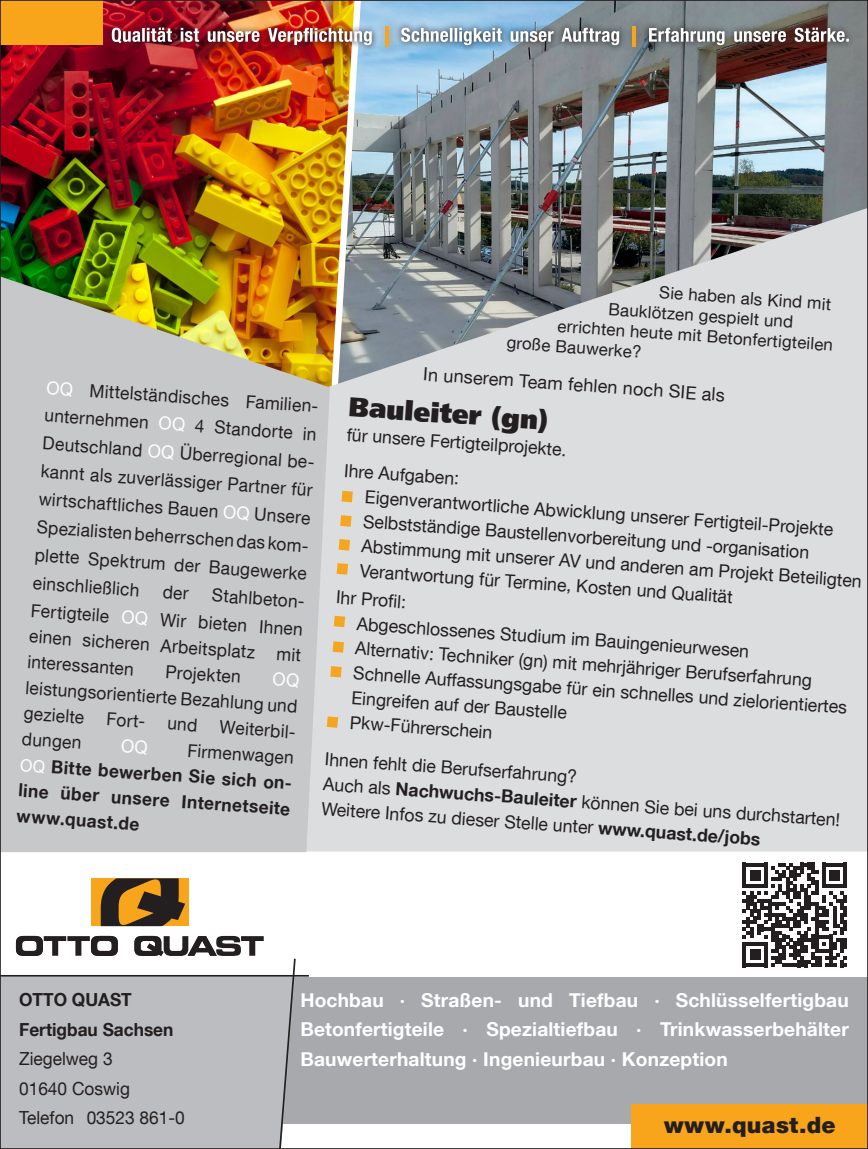
<style>
.page{position:relative;width:868px;height:1149px;background:#fff}
.page>*{position:absolute;margin:0;border:0;box-sizing:border-box;transform-origin:0 0}
.t1{font:900 27px "Frutiger LT Com";color:#231f20}
.t2{font:900 22.5px "Helvetica Neue LT Com";letter-spacing:.015em;color:#231f20}
.t3{font:700 19.12px/29.2px "Helvetica Neue LT Com";letter-spacing:.01em;color:#fff;text-align:justify}
.t4{font:18px/24.8px "Helvetica Neue LT Com";color:#231f20}
.t5{font:18px/27.9px "Helvetica Neue LT Com";color:#231f20;scale:.96 1}
.t6{font:700 18px/25.7px "Helvetica Neue LT Com";color:#231f20;text-align:justify;scale:.96 1}
.t7{font:16.88px "Helvetica Neue LT Com";color:#231f20}
.s1{color:#fff}
.s2{font-weight:700}
.s3{font-weight:400}
.s4{font-weight:400;font-size:16.88px;color:#fff}
</style>
<div class="page">
<img style="left:372px;top:2px;width:493px;height:206px">
<img style="left:2px;top:2px;width:110px;height:274px">
<div style="left:0;top:0;width:102px;height:45px;background:#f9a51b"></div>
<svg style="left:650px;top:21px;width:205px;height:31px"></svg>
<svg style="left:650px;top:28px;width:198px;height:17px"></svg>
<div style="left:623px;top:14px;width:27px;height:43px;background:#231f20;opacity:.6"></div>
<hr style="left:632px;top:26px;width:3px;height:20px;background:#f9a51b">
<svg style="left:403px;top:21px;width:222px;height:30px"></svg>
<svg style="left:403px;top:28px;width:216px;height:17px"></svg>
<div style="left:376px;top:14px;width:27px;height:43px;background:#231f20;opacity:.6"></div>
<hr style="left:385px;top:26px;width:3px;height:20px;background:#f9a51b">
<svg style="left:105px;top:21px;width:273px;height:31px"></svg>
<div style="left:279px;top:976px;width:588px;height:147px;background:#a8a9ad"></div>
<div style="left:2px;top:976px;width:276px;height:170px;background:#bcbdc0"></div>
<svg style="left:330px;top:208px;width:535px;height:643px;fill:#dcdddf"></svg>
<div style="left:2px;top:276px;width:328px;height:575px;background:#c7c8ca"></div>
<div style="left:631px;top:1103px;width:236px;height:45px;background:#f9a51b"></div>
<hr style="left:0;top:974px;width:309px;height:2px;background:#231f20">
<svg style="left:16px;top:935px;width:102px;height:20px"></svg>
<svg style="left:134px;top:935px;width:130px;height:20px"></svg>
<div style="left:91px;top:878px;width:97px;height:47px;background:#f9a51b"></div>
<svg style="left:101px;top:878px;width:84px;height:48px"></svg>
<svg style="left:278px;top:958px;width:18px;height:188px"></svg>
<svg style="left:742px;top:862px;width:105px;height:104px"></svg>
<img style="left:112px;top:0;width:260px;height:550px">
<svg style="left:332px;top:641px;width:12px;height:11px"></svg>
<svg style="left:334px;top:615px;width:11px;height:12px"></svg>
<svg style="left:336px;top:563px;width:12px;height:11px"></svg>
<svg style="left:330px;top:666px;width:11px;height:11px"></svg>
<svg style="left:327px;top:716px;width:11px;height:11px"></svg>
<svg style="left:163px;top:585px;width:26px;height:14px"></svg>
<svg style="left:121px;top:738px;width:27px;height:16px"></svg>
<p class="t7" style="left:660px;top:282px;width:174px;rotate:4deg">Sie haben als Kind mit</p>
<p class="t7" style="left:609px;top:298px;width:186px;rotate:4deg">Bauklötzen gespielt und</p>
<p class="t7" style="left:558px;top:315px;width:277px;rotate:4deg">errichten heute mit Betonfertigteilen</p>
<p class="t7" style="left:507px;top:332px;width:136px;rotate:4deg">große Bauwerke?</p>
<p class="t4" style="left:424px;top:361px;width:303px;rotate:4deg">In unserem Team fehlen noch SIE als</p>
<p class="t5" style="left:48px;top:373px;width:287px;rotate:4deg"><span class="s1">OQ</span> Mittelständisches Familien&shy;unternehmen <span class="s1">OQ</span> 4 Standorte in<br>Deutschland <span class="s1">OQ</span> Überregional be&shy;kannt als zuverlässiger Partner für wirtschaftliches Bauen <span class="s1">OQ</span> Unsere<br>Spezialisten beherrschen das kom&shy;plette Spektrum der Baugewerke einschließlich</p>
<p class="t1" style="left:350px;top:390px;width:201px;rotate:4deg">Bauleiter (gn)</p>
<p class="t4" style="left:348px;top:416px;width:222px;line-height:36px;rotate:4deg">für unsere Fertigteilprojekte.<br>Ihre Aufgaben:</p>
<p class="t4" style="left:366px;top:483px;width:503px;rotate:4deg">Eigenverantwortliche Abwicklung unserer Fertigteil-Projekte Selbstständige Baustellenvorbereitung und -organisation Abstimmung mit unserer AV und anderen am Projekt Beteiligten Verantwortung für Termine, Kosten und Qualität</p>
<p class="t5" style="left:34px;top:568px;width:287px;text-align:right;rotate:4deg">Stahlbeton-<br>Fertigteile <span class="s1">OQ</span> Wir bieten Ihnen</p>
<p class="t4" style="left:359px;top:585px;width:496px;text-indent:-22px;rotate:4deg">Ihr Profil:<br>Abgeschlossenes Studium im Bauingenieurwesen<br>Alternativ: Techniker (gn) mit mehrjähriger Berufserfahrung Schnelle Auffassungsgabe für ein schnelles und zielorientiertes Eingreifen auf der Baustelle<br>Pkw-Führerschein</p>
<p class="t4" style="left:326px;top:746px;width:519px;rotate:4deg">Ihnen fehlt die Berufserfahrung?<br>Auch als <span class="s2">Nachwuchs-Bauleiter</span> können Sie bei uns durchstarten!<br>Weitere Infos zu dieser Stelle unter <span class="s2">www.quast.de/jobs</span></p>
<p class="t5" style="left:30px;top:622px;width:285px;line-height:25.7px;rotate:4deg">einen sicheren Arbeitsplatz mit interessanten</p>
<p class="t5" style="left:167px;top:656px;width:80px;rotate:4deg">Projekten</p>
<p class="t5" style="left:28px;top:648px;width:287px;line-height:25.7px;text-indent:246px;rotate:4deg"><span class="s1">OQ </span>leistungsorientierte Bezahlung und gezielte Fort- und Weiterbil&shy;dungen</p>
<p class="t6" style="left:23px;top:725px;width:287px;text-indent:166px;rotate:4deg"><span class="s3">Firmenwagen </span><span class="s4">OQ</span> Bitte bewerben Sie sich on&shy;line über unsere Internetseite www.quast.de</p>
<p class="t6" style="left:19px;top:986px;width:119px">OTTO QUAST</p>
<p class="t6" style="left:19px;top:1015px;width:162px">Fertigbau Sachsen</p>
<p class="t5" style="left:19px;top:1043px;width:99px">Ziegelweg 3</p>
<p class="t5" style="left:19px;top:1073px;width:117px">01640 Coswig</p>
<p class="t5" style="left:19px;top:1102px;width:174px">Telefon 03523 861-0</p>
<p class="t3" style="left:300px;top:984px;width:550px">Hochbau · Straßen- und Tiefbau · Schlüsselfertigbau Betonfertigteile · Spezialtiefbau · Trinkwasserbehälter Bauwerterhaltung · Ingenieurbau · Konzeption</p>
<p class="t2" style="left:664px;top:1110px;width:173px">www.quast.de</p>
</div>
